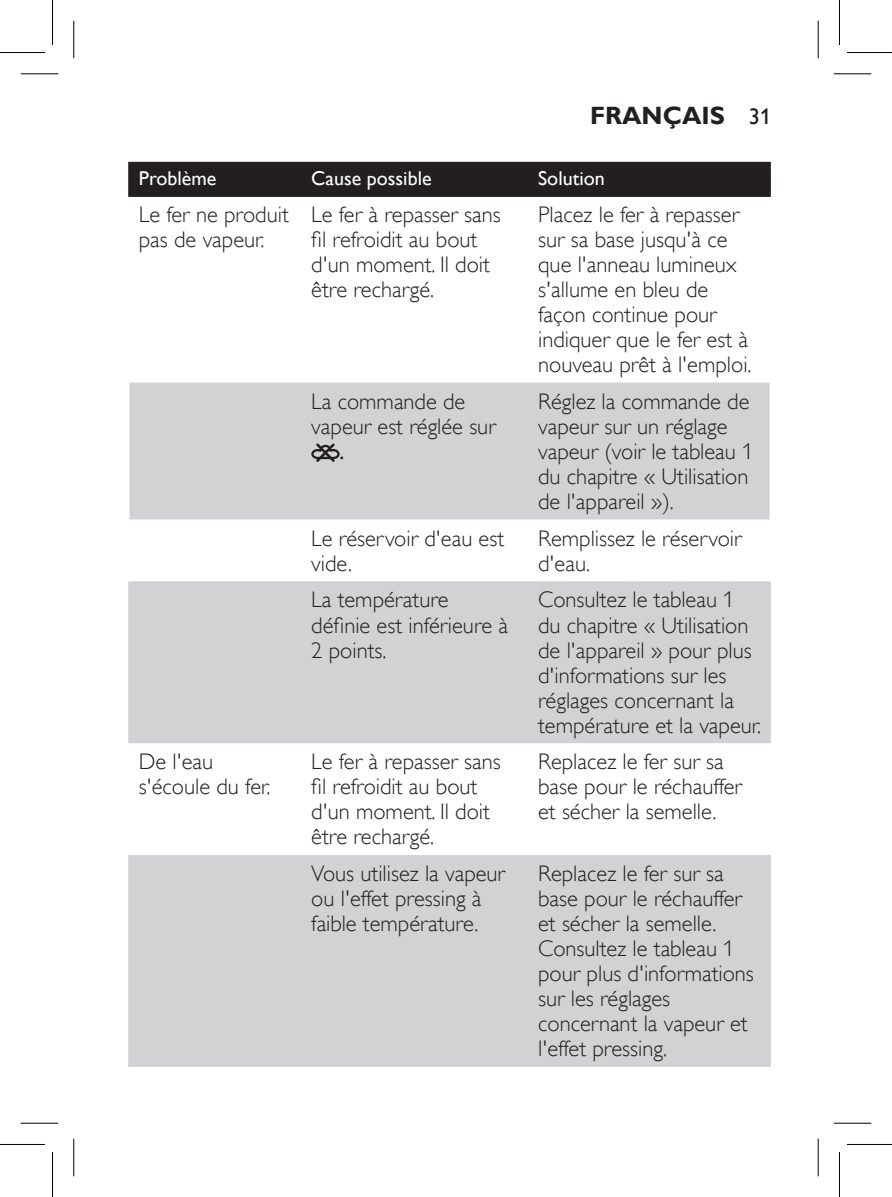
<style>
.page{position:relative;width:892px;height:1197px;background:#fff}
.page>*{position:absolute;margin:0;border:0;box-sizing:border-box;transform-origin:0 0}
.t1{font:700 25px "Gill Sans Alt One WGL";color:#231f20}
.t2{font:22.5px/25px "Gill Sans Alt One WGL Light";color:#231f20}
.t3{font:22.5px "Gill Sans Alt One WGL";color:#231f20}
.t4{font:20px "Gill Sans Alt One WGL";color:#fff}
.s1{font-weight:400;font-size:22.5px}
</style>
<div class="page">
<div style="left:128px;top:162px;width:643px;height:35px;background:#231f20"></div>
<svg style="left:128px;top:382px;width:643px;height:684px;fill:#d1d2d4"></svg>
<hr style="left:127px;top:382px;width:2px;height:137px;background:#fff">
<hr style="left:769px;top:382px;width:3px;height:137px;background:#fff">
<hr style="left:127px;top:519px;width:2px;height:62px;background:#fff">
<hr style="left:769px;top:519px;width:3px;height:62px;background:#fff">
<svg style="left:311px;top:443px;width:29px;height:19px"></svg>
<hr style="left:21px;top:73px;width:37px;height:1px;background:#000">
<hr style="left:833px;top:73px;width:38px;height:1px;background:#000">
<hr style="left:21px;top:1122px;width:37px;height:1px;background:#000">
<hr style="left:833px;top:1122px;width:38px;height:1px;background:#000">
<hr style="left:73px;top:21px;width:1px;height:37px;background:#000">
<hr style="left:73px;top:1138px;width:1px;height:38px;background:#000">
<hr style="left:817px;top:21px;width:1px;height:37px;background:#000">
<hr style="left:817px;top:1138px;width:1px;height:38px;background:#000">
<hr style="left:0;top:52px;width:45px;height:1px;background:#000">
<hr style="left:847px;top:52px;width:45px;height:1px;background:#000">
<hr style="left:0;top:1143px;width:45px;height:1px;background:#000">
<hr style="left:847px;top:1143px;width:45px;height:1px;background:#000">
<hr style="left:52px;top:0;width:1px;height:45px;background:#000">
<hr style="left:52px;top:1151px;width:1px;height:45px;background:#000">
<hr style="left:839px;top:0;width:1px;height:45px;background:#000">
<hr style="left:839px;top:1151px;width:1px;height:45px;background:#000">
<p class="t1" style="left:590px;top:105px;width:183px">FRANÇAIS <span class="s1">31</span></p>
<p class="t4" style="left:139px;top:170px;width:79px">Problème</p>
<p class="t4" style="left:311px;top:170px;width:122px">Cause possible</p>
<p class="t4" style="left:538px;top:170px;width:68px">Solution</p>
<p class="t2" style="left:139px;top:203px;width:151px">Le fer ne produit pas de vapeur.</p>
<p class="t2" style="left:311px;top:202px;width:191px">Le fer à repasser sans fil refroidit au bout d'un moment. Il doit être rechargé.</p>
<p class="t2" style="left:538px;top:202px;width:215px">Placez le fer à repasser sur sa base jusqu'à ce que l'anneau lumineux s'allume en bleu de façon continue pour indiquer que le fer est à nouveau prêt à l'emploi.</p>
<p class="t2" style="left:311px;top:390px;width:186px">La commande de vapeur est réglée sur</p>
<p class="t3" style="left:340px;top:442px;width:6px">.</p>
<p class="t2" style="left:538px;top:389px;width:217px">Réglez la commande de vapeur sur un réglage vapeur (voir le tableau 1 du chapitre « Utilisation de l'appareil »).</p>
<p class="t2" style="left:311px;top:525px;width:194px">Le réservoir d'eau est vide.</p>
<p class="t2" style="left:538px;top:525px;width:205px">Remplissez le réservoir d'eau.</p>
<p class="t2" style="left:311px;top:587px;width:198px">La température définie est inférieure à<br>2 points.</p>
<p class="t2" style="left:538px;top:589px;width:225px">Consultez le tableau 1 du chapitre « Utilisation de l'appareil » pour plus d'informations sur les réglages concernant la température et la vapeur.</p>
<p class="t2" style="left:139px;top:751px;width:133px">De l'eau s'écoule du fer.</p>
<p class="t2" style="left:311px;top:749px;width:191px">Le fer à repasser sans fil refroidit au bout d'un moment. Il doit être rechargé.</p>
<p class="t2" style="left:538px;top:751px;width:205px">Replacez le fer sur sa base pour le réchauffer et sécher la semelle.</p>
<p class="t2" style="left:311px;top:861px;width:195px">Vous utilisez la vapeur ou l'effet pressing à faible température.</p>
<p class="t2" style="left:538px;top:862px;width:217px">Replacez le fer sur sa base pour le réchauffer et sécher la semelle.<br>Consultez le tableau 1 pour plus d'informations sur les réglages concernant la vapeur et l'effet pressing.</p>
</div>
